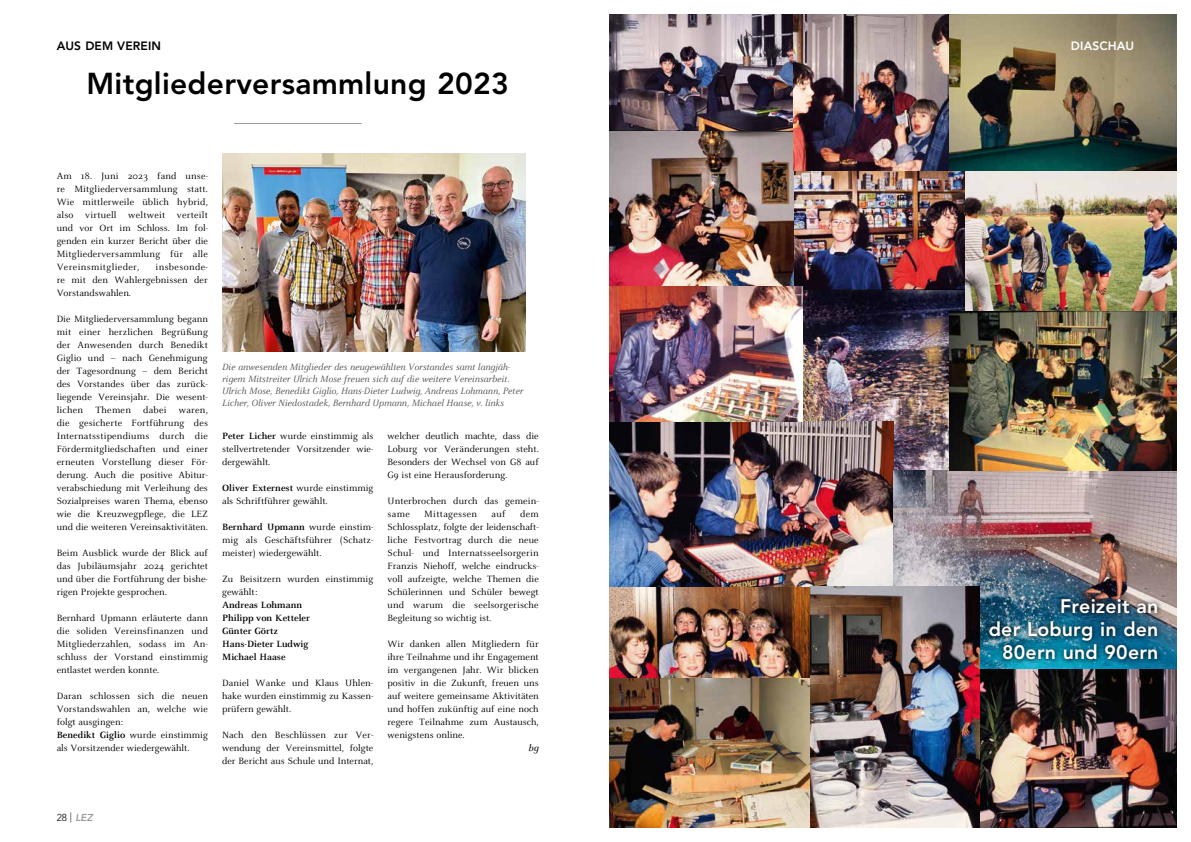
<style>
.page{position:relative;width:1191px;height:842px;background:#fff}
.page>*{position:absolute;margin:0;border:0;box-sizing:border-box;transform-origin:0 0}
.t1{font:800 30px "Avenir LT Std";letter-spacing:.01em;color:#000}
.t2{font:800 19.5px/23px "Avenir LT Std";letter-spacing:.01em;color:#fff;text-align:right}
.t3{font:800 12px "Avenir LT Std";letter-spacing:.01em;color:#000}
.t4{font:800 12px "Avenir LT Std";letter-spacing:.01em;color:#fff}
.t5{font:10px/13px "Celeste OT";color:#000;text-align:justify}
.t6{font:italic 10px/12px "Celeste OT";letter-spacing:-.005em;color:#565656}
.t7{font:700 10px/13px "Celeste OT";color:#000}
.t8{font:10px "Celeste OT";letter-spacing:.03em;color:#000}
.t9{font:300 10px "Avenir LT Std";color:#000}
.t10{font:italic 10px "Celeste OT";color:#000}
.s1{font-weight:700}
.s2{font-weight:800;font-style:italic;color:#9c9d9d}
</style>
<div class="page">
<img style="left:964px;top:171px;width:212px;height:141px">
<img style="left:802px;top:289px;width:162px;height:182px">
<hr style="left:234px;top:123px;width:127px;height:1px;background:#000">
<img style="left:609px;top:14px;width:185px;height:273px">
<img style="left:609px;top:587px;width:201px;height:92px">
<img style="left:794px;top:171px;width:170px;height:118px">
<img style="left:793px;top:14px;width:383px;height:157px">
<img style="left:609px;top:421px;width:284px;height:166px">
<img style="left:893px;top:471px;width:283px;height:198px">
<img style="left:609px;top:287px;width:193px;height:135px">
<img style="left:609px;top:679px;width:201px;height:149px">
<img style="left:979px;top:669px;width:197px;height:159px">
<img style="left:950px;top:312px;width:226px;height:159px">
<img style="left:810px;top:587px;width:169px;height:241px">
<img style="left:984px;top:594px;width:178px;height:71px">
<img style="left:222px;top:153px;width:303px;height:198px">
<p class="t3" style="left:57px;top:39px;width:106px">AUS DEM VEREIN</p>
<h1 class="t1" style="left:86px;top:65px;width:424px">Mitgliederversammlung 2023</h1>
<p class="t5" style="left:57px;top:170px;width:153px">Am 18. Juni 2023 fand unse&shy;re Mitgliederversammlung statt.<br>Wie mittlerweile üblich hybrid, also virtuell weltweit verteilt und vor Ort im Schloss. Im fol&shy;genden ein kurzer Bericht über die Mitgliederversammlung für alle Vereinsmitglieder,</p>
<p class="t5" style="left:57px;top:261px;width:153px;text-indent:99px">insbesonde&shy;re mit den Wahlergebnissen der Vorstandswahlen.</p>
<p class="t5" style="left:57px;top:313px;width:153px">Die Mitgliederversammlung begann mit einer herzlichen Begrüßung der Anwesenden durch Benedikt Giglio und – nach Genehmigung der Tagesordnung – dem Bericht des Vorstandes über das zurück&shy;liegende Vereinsjahr. Die wesent&shy;lichen Themen dabei waren, die gesicherte Fortführung des Internatsstipendiums durch die Fördermitgliedschaften und einer erneuten Vorstellung dieser För&shy;derung. Auch die positive Abitur&shy;verabschiedung mit Verleihung des Sozialpreises waren Thema, ebenso wie die Kreuzwegpflege, die LEZ und die weiteren Vereinsaktivitäten.</p>
<p class="t5" style="left:57px;top:547px;width:153px">Beim Ausblick wurde der Blick auf das Jubiläumsjahr 2024 gerichtet und über die Fortführung der bishe&shy;rigen Projekte gesprochen.</p>
<p class="t5" style="left:57px;top:612px;width:153px">Bernhard Upmann erläuterte dann die soliden Vereinsfinanzen und Mitgliederzahlen, sodass im An&shy;schluss der Vorstand einstimmig entlastet werden konnte.</p>
<p class="t5" style="left:57px;top:690px;width:153px;text-align:left">Daran schlossen sich die neuen<br>Vorstandswahlen an, welche wie folgt ausgingen:<br><span class="s1">Benedikt Giglio</span> wurde einstimmig als Vorsitzender wiedergewählt.</p>
<p class="t6" style="left:222px;top:361px;width:303px">Die anwesenden Mitglieder des neugewählten Vorstandes samt langjäh&shy;rigem Mitstreiter Ulrich Mose freuen sich auf die weitere Vereinsarbeit.<br>Ulrich Mose, Benedikt Giglio, Hans-Dieter Ludwig, Andreas Lohmann, Peter Licher, Oliver Niedostadek, Bernhard Upmann, Michael Haase, v. links</p>
<p class="t5" style="left:222px;top:430px;width:153px"><span class="s1">Peter Licher</span> wurde einstimmig als stellvertretender Vorsitzender wie&shy;dergewählt.</p>
<p class="t5" style="left:222px;top:482px;width:153px"><span class="s1">Oliver Externest</span> wurde einstimmig als Schriftführer gewählt.</p>
<p class="t5" style="left:222px;top:521px;width:153px"><span class="s1">Bernhard Upmann</span> wurde einstim&shy;mig als Geschäftsführer (Schatz&shy;meister) wiedergewählt.</p>
<p class="t5" style="left:222px;top:573px;width:153px">Zu Beisitzern wurden einstimmig gewählt:</p>
<p class="t7" style="left:222px;top:598px;width:89px">Andreas Lohmann<br>Philipp von Ketteler<br>Günter Görtz<br>Hans-Dieter Ludwig<br>Michael Haase</p>
<p class="t5" style="left:222px;top:677px;width:153px">Daniel Wanke und Klaus Uhlen&shy;hake wurden einstimmig zu Kassen&shy;prüfern gewählt.</p>
<p class="t5" style="left:222px;top:729px;width:153px">Nach den Beschlüssen zur Ver&shy;wendung der Vereinsmittel, folgte der Bericht aus Schule und Internat,</p>
<p class="t5" style="left:387px;top:430px;width:153px">welcher deutlich machte, dass die Loburg vor Veränderungen steht.<br>Besonders der Wechsel von G8 auf G9 ist eine Herausforderung.</p>
<p class="t5" style="left:387px;top:495px;width:153px">Unterbrochen durch das gemein&shy;same</p>
<p class="t5" style="left:387px;top:508px;width:153px;text-indent:132px">dem Schlossplatz, folgte der leidenschaft&shy;liche Festvortrag durch die neue Schul- und Internatsseelsorgerin Franzis Niehoff, welche eindrucks&shy;voll aufzeigte, welche Themen die Schülerinnen und Schüler bewegt und warum die seelsorgerische Begleitung so wichtig ist.</p>
<p class="t5" style="left:387px;top:638px;width:153px">Wir danken allen Mitgliedern für ihre Teilnahme und ihr Engagement im vergangenen Jahr. Wir blicken positiv in die Zukunft, freuen uns auf weitere gemeinsame Aktivitäten und hoffen zukünftig auf eine noch regere Teilnahme zum Austausch, wenigstens online.</p>
<p class="t10" style="left:528px;top:742px;width:12px">bg</p>
<p class="t8" style="left:424px;top:508px;width:54px">Mittagessen</p>
<p class="t5" style="left:491px;top:508px;width:15px">auf</p>
<p class="t9" style="left:57px;top:812px;width:38px">28 | <span class="s2">LEZ</span></p>
<p class="t4" style="left:1071px;top:39px;width:65px">DIASCHAU</p>
<h2 class="t2" style="left:988px;top:595px;width:171px">Freizeit an<br>der Loburg in den<br>80ern und 90ern</h2>
</div>
